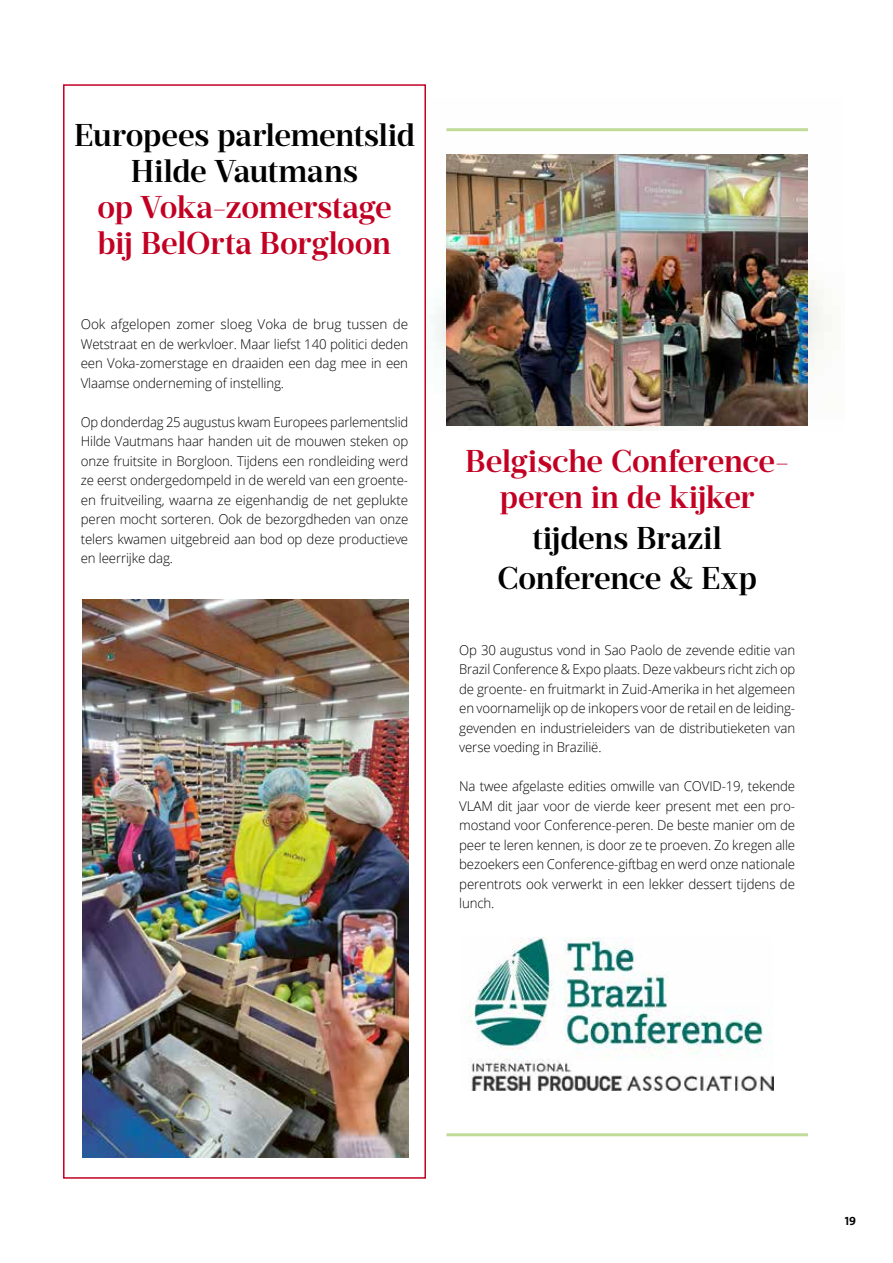
<style>
.page{position:relative;width:893px;height:1263px;background:#fff}
.page>*{position:absolute;margin:0;border:0;box-sizing:border-box;transform-origin:0 0}
.t1{font:600 31.5px/36px "Prumo Deck";letter-spacing:-.01em;color:#c20023}
.t2{font:600 31.5px/36px "Prumo Deck";letter-spacing:-.01em;color:#000;text-align:center}
.t3{font:300 13.5px/19.5px "Open Sans";letter-spacing:-.01em;color:#000;text-align:justify}
.t4{font:12px "The Sans Bold Caps";color:#000}
</style>
<div class="page">
<img style="left:431px;top:131px;width:401px;height:299px">
<div style="left:63px;top:84px;width:363px;height:1095px;background:#fff;border:2px solid #c20023"></div>
<img style="left:82px;top:600px;width:326px;height:558px">
<img style="left:467px;top:938px;width:307px;height:153px">
<hr style="left:446px;top:128px;width:362px;height:3px;background:#c0db98">
<hr style="left:446px;top:1133px;width:362px;height:3px;background:#c0db98">
<img style="left:446px;top:154px;width:362px;height:271px">
<h1 class="t2" style="left:74px;top:118px;width:342px">Europees parlementslid<br>Hilde Vautmans</h1>
<h1 class="t1" style="left:97px;top:190px;width:296px">op Voka-zomerstage bij BelOrta Borgloon</h1>
<p class="t3" style="left:81px;top:314px;width:329px">Ook afgelopen zomer sloeg Voka de brug tussen de Wetstraat en de werkvloer. Maar liefst 140 politici deden een Voka-zomerstage en draaiden een dag mee in een Vlaamse onderneming of instelling.</p>
<p class="t3" style="left:81px;top:412px;width:329px">Op donderdag 25 augustus kwam Europees parlementslid Hilde Vautmans haar handen uit de mouwen steken op onze fruitsite in Borgloon. Tijdens een rondleiding werd ze eerst ondergedompeld in de wereld van een groente&shy;en fruitveiling, waarna ze eigenhandig de net geplukte peren mocht sorteren. Ook de bezorgdheden van onze telers kwamen uitgebreid aan bod op deze productieve en leerrijke dag.</p>
<h1 class="t1" style="left:465px;top:444px;width:325px;text-align:center">Belgische Conference&shy;peren in de kijker</h1>
<h1 class="t2" style="left:497px;top:518px;width:261px;line-height:40.2px">tijdens Brazil<br>Conference &amp; Exp</h1>
<p class="t3" style="left:459px;top:639px;width:338px">Op 30 augustus vond in Sao Paolo de zevende editie van Brazil Conference &amp; Expo plaats. Deze vakbeurs richt zich op de groente- en fruitmarkt in Zuid-Amerika in het algemeen en voornamelijk op de inkopers voor de retail en de leiding&shy;gevenden en industrieleiders van de distributieketen van verse voeding in Brazilië.</p>
<p class="t3" style="left:459px;top:776px;width:337px">Na twee afgelaste edities omwille van COVID-19, tekende VLAM dit jaar voor de vierde keer present met een pro&shy;mostand voor Conference-peren. De beste manier om de peer te leren kennen, is door ze te proeven. Zo kregen alle bezoekers een Conference-giftbag en werd onze nationale perentrots ook verwerkt in een lekker dessert tijdens de lunch.</p>
<p class="t4" style="left:845px;top:1211px;width:13px">19</p>
</div>
